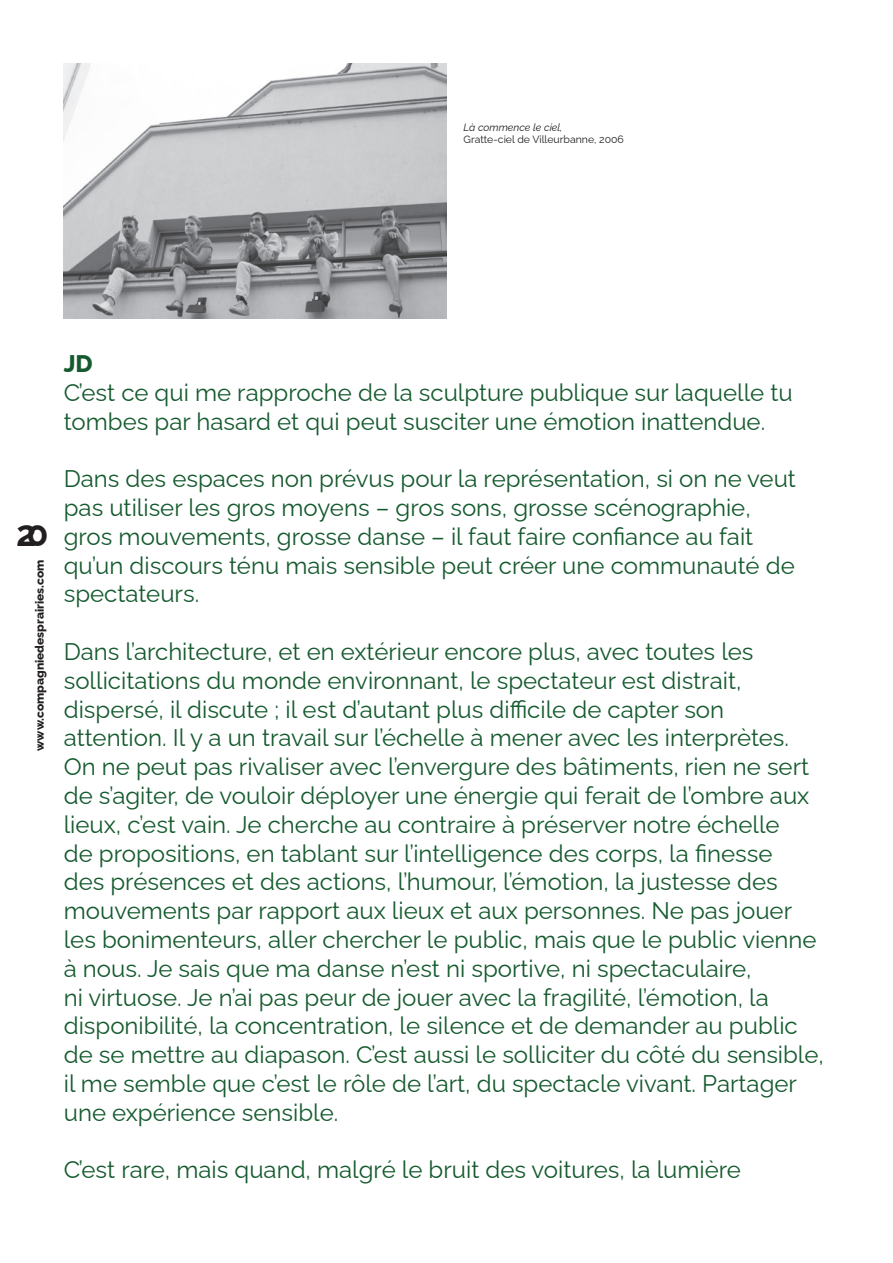
<style>
.page{position:relative;width:893px;height:1263px;background:#fff}
.page>*{position:absolute;margin:0;border:0;box-sizing:border-box;transform-origin:0 0}
.t1{font:700 36px "Raleway";color:#231f20}
.t2{font:24px/28.8px "Raleway";color:#155a2e}
.t3{font:800 24px "Raleway";color:#155a2e}
.t4{font:800 12px "Raleway";color:#231f20}
.t5{font:10.5px "Raleway";color:#231f20}
.t6{font:italic 10.5px "Raleway";color:#231f20}
</style>
<div class="page">
<img style="left:64px;top:64px;width:382px;height:255px">
<p class="t6" style="left:463px;top:119px;width:100px">Là commence le ciel,</p>
<p class="t5" style="left:463px;top:131px;width:162px">Gratte-ciel de Villeurbanne, 2006</p>
<h1 class="t1" style="left:16px;top:505px;width:34px">20</h1>
<p class="t4" style="left:30px;top:751px;width:193px;rotate:-90deg">www.compagniedesprairies.com</p>
<p class="t3" style="left:64px;top:344px;width:31px">JD</p>
<p class="t2" style="left:64px;top:375px;width:730px">C’est ce qui me rapproche de la sculpture publique sur laquelle tu tombes par hasard et qui peut susciter une émotion inattendue.</p>
<p class="t2" style="left:64px;top:462px;width:734px">Dans des espaces non prévus pour la représentation, si on ne veut pas utiliser les gros moyens – gros sons, grosse scénographie, gros mouvements, grosse danse – il faut faire confiance au fait qu’un discours ténu mais sensible peut créer une communauté de spectateurs.</p>
<p class="t2" style="left:64px;top:634px;width:762px">Dans l’architecture, et en extérieur encore plus, avec toutes les sollicitations du monde environnant, le spectateur est distrait, dispersé, il discute ; il est d’autant plus difficile de capter son attention. Il y a un travail sur l’échelle à mener avec les interprètes.<br>On ne peut pas rivaliser avec l’envergure des bâtiments, rien ne sert de s’agiter, de vouloir déployer une énergie qui ferait de l’ombre aux lieux, c’est vain. Je cherche au contraire à préserver notre échelle<br>de propositions, en tablant sur l’intelligence des corps, la finesse<br>des présences et des actions, l’humour, l’émotion, la justesse des mouvements par rapport aux lieux et aux personnes. Ne pas jouer les bonimenteurs, aller chercher le public, mais que le public vienne à nous. Je sais que ma danse n’est ni sportive, ni spectaculaire,<br>ni virtuose. Je n’ai pas peur de jouer avec la fragilité, l’émotion, la disponibilité, la concentration, le silence et de demander au public de se mettre au diapason. C’est aussi le solliciter du côté du sensible, il me semble que c’est le rôle de l’art, du spectacle vivant. Partager une expérience sensible.</p>
<p class="t2" style="left:64px;top:1153px;width:679px">C’est rare, mais quand, malgré le bruit des voitures, la lumière</p>
</div>
